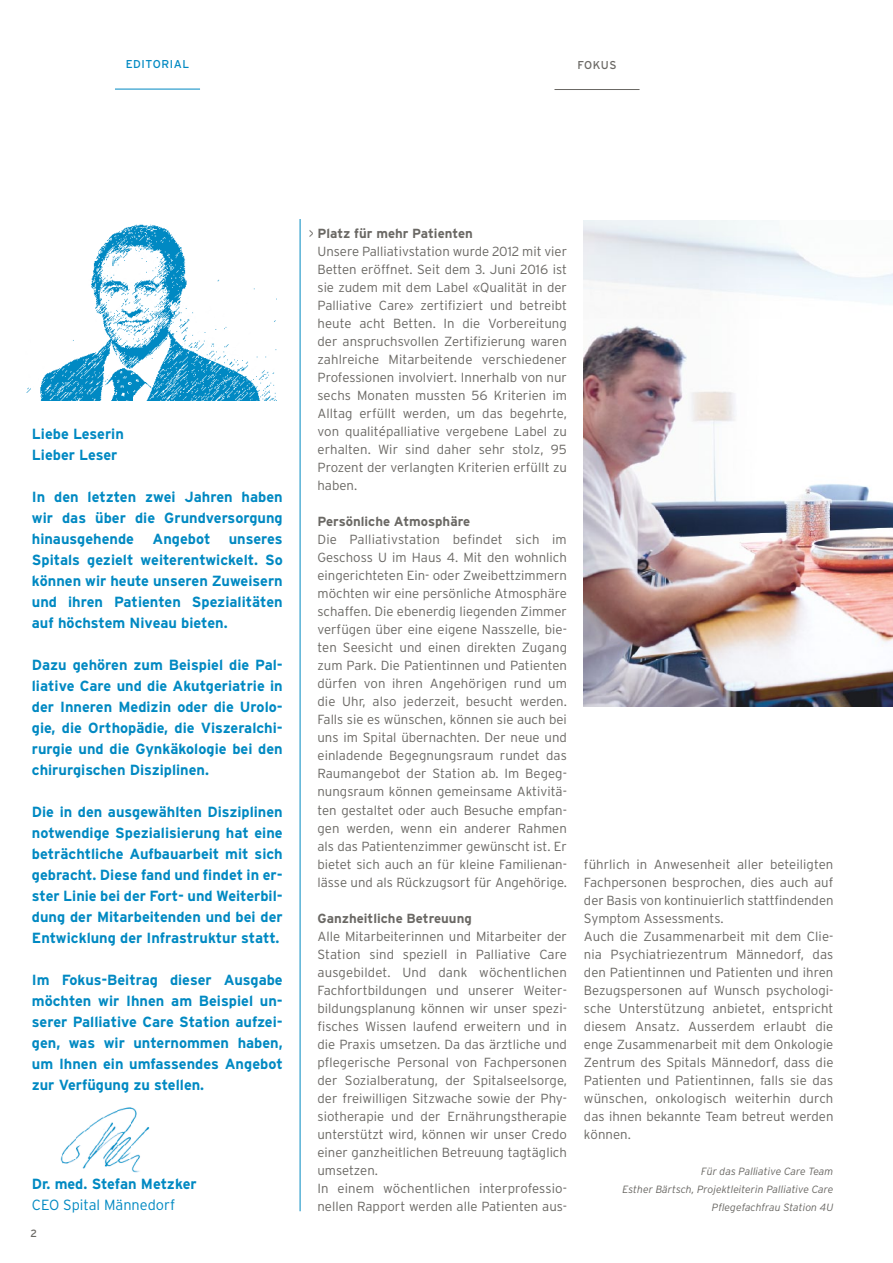
<style>
.page{position:relative;width:893px;height:1263px;background:#fff}
.page>*{position:absolute;margin:0;border:0;box-sizing:border-box;transform-origin:0 0}
.t1{font:700 14.7px/21px "Interstate";color:#0089c2;text-align:justify}
.t2{font:300 14.7px "Interstate";color:#0089c2}
.Laufsatz_block{font:300 13.2px/18px "Interstate";color:#6a6864;text-align:justify}
.Laufsatz_Block_eng{font:300 13.2px/18px "Interstate";color:#6a6864;text-align:justify}
.Zwischentitel{font:700 13.2px "Interstate";color:#6a6864}
.t3{font:11.4px "Interstate";letter-spacing:.05em;color:#0089c2}
.t4{font:11.4px "Interstate";letter-spacing:.035em;color:#6a6864}
.Laufsatz_block-2{font:italic 300 10.5px "Interstate";color:#6a6864}
.t5{font:10.5px "Interstate";color:#6a6864}
.s1{font-weight:300}
</style>
<div class="page">
<hr style="left:300px;top:219px;width:1px;height:992px;background:#0089c2">
<hr style="left:554px;top:89px;width:85px;height:1px;background:#6a6864">
<hr style="left:115px;top:89px;width:85px;height:1px;background:#0089c2">
<img style="left:26px;top:224px;width:250px;height:176px">
<img style="left:584px;top:220px;width:309px;height:486px">
<img style="left:60px;top:1107px;width:90px;height:65px">
<p class="t3" style="left:126px;top:57px;width:65px">EDITORIAL</p>
<p class="t4" style="left:577px;top:58px;width:41px">FOKUS</p>
<p class="t1" style="left:32px;top:423px;width:94px">Liebe Leserin</p>
<p class="t1" style="left:32px;top:444px;width:87px">Lieber Leser</p>
<p class="t1" style="left:32px;top:486px;width:252px">In den letzten zwei Jahren haben wir das über die Grundversorgung hinausgehende Angebot unseres Spitals gezielt weiterentwickelt. So können wir heute unseren Zuweisern und ihren Patienten Spezialitäten auf höchstem Niveau bieten.</p>
<p class="t1" style="left:32px;top:654px;width:252px">Dazu gehören zum Beispiel die Pal&shy;liative Care und die Akutgeriatrie in der Inneren Medizin oder die Urolo&shy;gie, die Orthopädie, die Viszeralchi&shy;rurgie und die Gynkäkologie bei den chirurgischen Disziplinen.</p>
<p class="t1" style="left:32px;top:801px;width:252px">Die in den ausgewählten Disziplinen notwendige Spezialisierung hat eine beträchtliche Aufbauarbeit mit sich gebracht. Diese fand und findet in er&shy;ster Linie bei der Fort- und Weiterbil&shy;dung der Mitarbeitenden und bei der Entwicklung der Infrastruktur statt.</p>
<p class="t1" style="left:32px;top:969px;width:252px">Im Fokus-Beitrag dieser Ausgabe möchten wir Ihnen am Beispiel un&shy;serer Palliative Care Station aufzei&shy;gen, was wir unternommen haben, um Ihnen ein umfassendes Angebot zur Verfügung zu stellen.</p>
<p class="t1" style="left:32px;top:1173px;width:166px">Dr. med. Stefan Metzker</p>
<p class="t2" style="left:32px;top:1196px;width:145px">CEO Spital Männedorf</p>
<p class="t5" style="left:30px;top:1227px;width:8px">2</p>
<p class="Zwischentitel" style="left:309px;top:226px;width:166px"><span class="s1">&gt;</span> Platz für mehr Patienten</p>
<p class="Laufsatz_block" style="left:317px;top:243px;width:251px">Unsere Palliativstation wurde 2012 mit vier Betten eröffnet. Seit dem 3. Juni 2016 ist sie zudem mit dem Label «Qualität in der Palliative Care» zertifiziert und betreibt heute acht Betten. In die Vorbereitung der anspruchsvollen Zertifizierung waren zahlreiche Mitarbeitende verschiedener Professionen involviert. Innerhalb von nur sechs Monaten mussten 56 Kriterien im Alltag erfüllt werden, um das begehrte, von qualitépalliative vergebene Label zu erhalten. Wir sind daher sehr stolz, 95<br>Prozent der verlangten Kriterien erfüllt zu haben.</p>
<p class="Zwischentitel" style="left:317px;top:514px;width:154px">Persönliche Atmosphäre</p>
<p class="Laufsatz_block" style="left:317px;top:531px;width:251px">Die Palliativstation befindet sich im Geschoss U im Haus 4. Mit den wohnlich eingerichteten Ein- oder Zweibettzimmern möchten wir eine persönliche Atmosphäre schaffen. Die ebenerdig liegenden Zimmer verfügen über eine eigene Nasszelle, bie&shy;ten Seesicht und einen direkten Zugang zum Park. Die Patientinnen und Patienten dürfen von ihren Angehörigen rund um die Uhr, also jederzeit, besucht werden.<br>Falls sie es wünschen, können sie auch bei uns im Spital übernachten. Der neue und einladende Begegnungsraum rundet das Raumangebot der Station ab. Im Begeg&shy;nungsraum können gemeinsame Aktivitä&shy;ten gestaltet oder auch Besuche empfan&shy;gen werden, wenn ein anderer Rahmen als das Patientenzimmer gewünscht ist. Er bietet sich auch an für kleine Familienan&shy;lässe und als Rückzugsort für Angehörige.</p>
<p class="Zwischentitel" style="left:317px;top:910px;width:156px">Ganzheitliche Betreuung</p>
<p class="Laufsatz_block" style="left:317px;top:927px;width:251px">Alle Mitarbeiterinnen und Mitarbeiter der Station sind speziell in Palliative Care ausgebildet. Und dank wöchentlichen Fachfortbildungen und unserer Weiter&shy;bildungsplanung können wir unser spezi&shy;fisches Wissen laufend erweitern und in die Praxis umsetzen. Da das ärztliche und pflegerische Personal von Fachpersonen der Sozialberatung, der Spitalseelsorge, der freiwilligen Sitzwache sowie der Phy&shy;siotherapie und der Ernährungstherapie unterstützt wird, können wir unser Credo einer ganzheitlichen Betreuung tagtäglich umsetzen.</p>
<p class="Laufsatz_block" style="left:317px;top:1179px;width:251px">In einem wöchentlichen interprofessio&shy;nellen Rapport werden alle Patienten aus-</p>
<p class="Laufsatz_block" style="left:584px;top:855px;width:251px">führlich in Anwesenheit aller beteiligten Fachpersonen besprochen, dies auch auf der Basis von kontinuierlich stattfindenden Symptom Assessments.</p>
<p class="Laufsatz_Block_eng" style="left:584px;top:927px;width:251px">Auch die Zusammenarbeit mit dem Clie&shy;nia Psychiatriezentrum Männedorf, das den Patientinnen und Patienten und ihren Bezugspersonen auf Wunsch psychologi&shy;sche Unterstützung anbietet, entspricht diesem Ansatz. Ausserdem erlaubt die enge Zusammenarbeit mit dem Onkologie Zentrum des Spitals Männedorf, dass die Patienten und Patientinnen, falls sie das wünschen, onkologisch weiterhin durch das ihnen bekannte Team betreut werden können.</p>
<p class="Laufsatz_block-2" style="left:701px;top:1164px;width:134px">Für das Palliative Care Team</p>
<p class="Laufsatz_block-2" style="left:622px;top:1182px;width:212px">Esther Bärtsch, Projektleiterin Palliative Care</p>
<p class="Laufsatz_block-2" style="left:712px;top:1200px;width:123px">Pflegefachfrau Station 4U</p>
</div>
